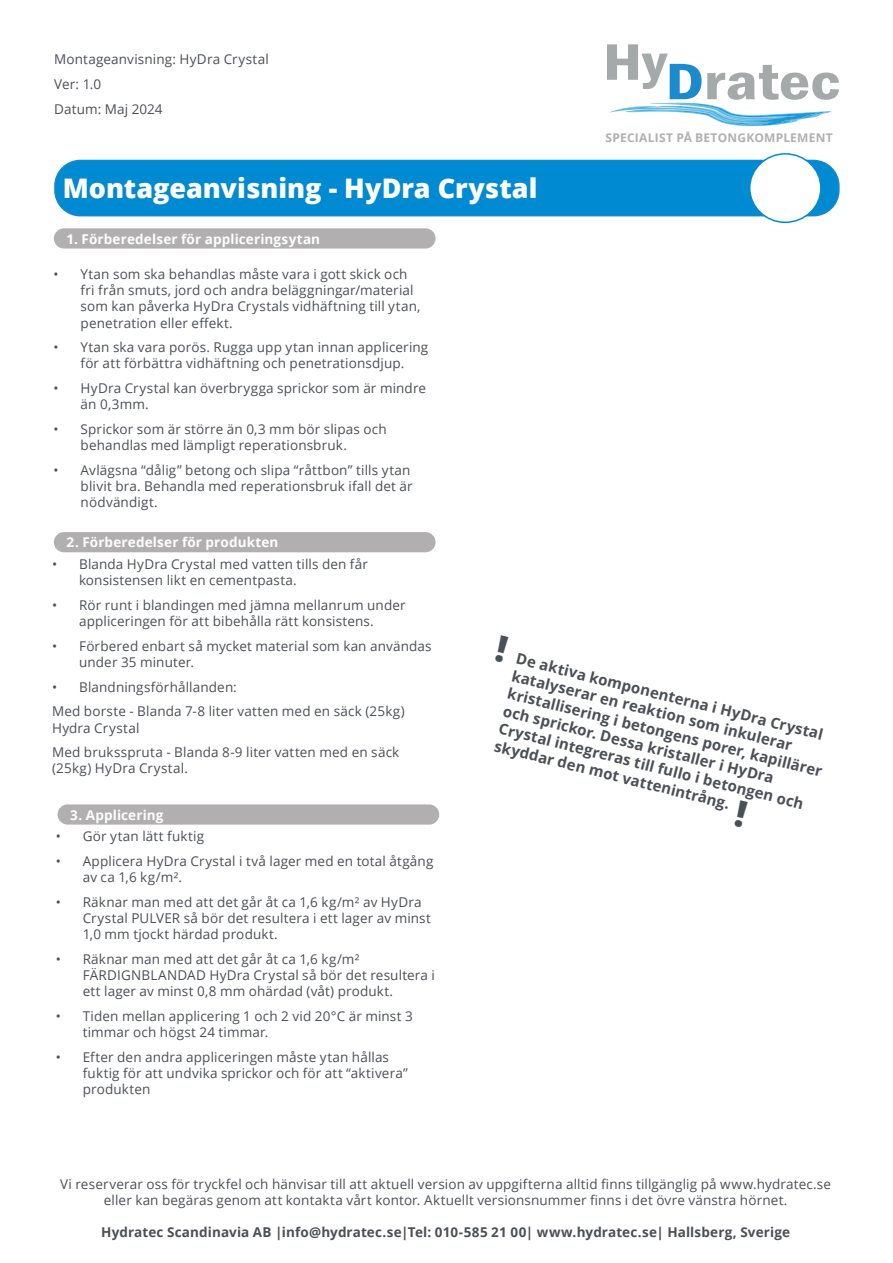
<style>
.page{position:relative;width:893px;height:1263px;background:#fff}
.page>*{position:absolute;margin:0;border:0;box-sizing:border-box;transform-origin:0 0}
.TDS_bold{font:800 27px "Open Sans";color:#fff}
.Text{font:700 15px/18px "Open Sans";color:#4b4f56}
.Text-2{font:13.5px/16.2px "Open Sans";letter-spacing:.01em;color:#4b4f56}
.Text-3{font:700 13.5px "Open Sans";letter-spacing:.01em;color:#4b4f56}
.Under_rubrik{font:700 13.5px "Open Sans";letter-spacing:.01em;color:#fff}
.Text-4{font:700 12px "Open Sans";letter-spacing:.02em;color:#b2afb0}
</style>
<div class="page">
<div style="left:55px;top:160px;width:784px;height:56px;background:#008ad1;border-radius:25px"></div>
<div style="left:54px;top:160px;width:786px;height:56px;border:2px solid #1289ca;border-radius:25px"></div>
<div style="left:750px;top:154px;width:71px;height:68px;background:#fff;border-radius:50%"></div>
<div style="left:749px;top:153px;width:73px;height:70px;border:2px solid #008ad1;border-radius:50%"></div>
<div style="left:54px;top:228px;width:382px;height:21px;background:#b2afb0;border-radius:10px"></div>
<svg style="left:607px;top:44px;width:232px;height:82px"></svg>
<div style="left:54px;top:532px;width:382px;height:20px;background:#b2afb0;border-radius:10px"></div>
<div style="left:58px;top:804px;width:381px;height:21px;background:#b2afb0;border-radius:10px"></div>
<p class="Text-2" style="left:54px;top:51px;width:216px">Montageanvisning: HyDra Crystal</p>
<p class="Text-2" style="left:54px;top:76px;width:49px">Ver: 1.0</p>
<p class="Text-2" style="left:54px;top:100px;width:110px">Datum: Maj 2024</p>
<p class="TDS_bold" style="left:63px;top:167px;width:476px">Montageanvisning - HyDra Crystal</p>
<p class="Under_rubrik" style="left:67px;top:229px;width:255px">1. Förberedelser för appliceringsytan</p>
<p class="Text-2" style="left:81px;top:266px;width:341px;text-indent:-27px">• Ytan som ska behandlas måste vara i gott skick och fri från smuts, jord och andra beläggningar/material som kan påverka HyDra Crystals vidhäftning till ytan, penetration eller effekt.</p>
<p class="Text-2" style="left:54px;top:339px;width:376px;text-align:center">• Ytan ska vara porös. Rugga upp ytan innan applicering för att förbättra vidhäftning och penetrationsdjup.</p>
<p class="Text-2" style="left:81px;top:380px;width:347px;text-indent:-27px">• HyDra Crystal kan överbrygga sprickor som är mindre än 0,3mm.</p>
<p class="Text-2" style="left:81px;top:421px;width:308px;text-indent:-27px">• Sprickor som är större än 0,3 mm bör slipas och behandlas med lämpligt reperationsbruk.</p>
<p class="Text-2" style="left:81px;top:462px;width:333px;text-indent:-27px">• Avlägsna “dålig” betong och slipa “råttbon” tills ytan blivit bra. Behandla med reperationsbruk ifall det är nödvändigt.</p>
<p class="Under_rubrik" style="left:67px;top:533px;width:213px">2. Förberedelser för produkten</p>
<p class="Text-4" style="left:605px;top:129px;width:229px">SPECIALIST PÅ BETONGKOMPLEMENT</p>
<p class="Text-2" style="left:79px;top:555px;width:290px;text-indent:-27px">• Blanda HyDra Crystal med vatten tills den får konsistensen likt en cementpasta.</p>
<p class="Text-2" style="left:52px;top:596px;width:355px;text-align:center">• Rör runt i blandingen med jämna mellanrum under appliceringen för att bibehålla rätt konsistens.</p>
<p class="Text-2" style="left:79px;top:637px;width:354px;text-indent:-27px">• Förbered enbart så mycket material som kan användas under 35 minuter.</p>
<p class="Text-2" style="left:52px;top:678px;width:186px">• Blandningsförhållanden:</p>
<p class="Text-2" style="left:52px;top:703px;width:354px">Med borste - Blanda 7-8 liter vatten med en säck (25kg)<br>Hydra Crystal</p>
<p class="Text-2" style="left:52px;top:744px;width:349px">Med bruksspruta - Blanda 8-9 liter vatten med en säck (25kg) HyDra Crystal.</p>
<p class="Under_rubrik" style="left:70px;top:805px;width:95px">3. Applicering</p>
<p class="Text-2" style="left:56px;top:828px;width:150px">• Gör ytan lätt fuktig</p>
<p class="Text-2" style="left:83px;top:852px;width:352px;text-indent:-27px">• Applicera HyDra Crystal i två lager med en total åtgång av ca 1,6 kg/m².</p>
<p class="Text-2" style="left:83px;top:893px;width:350px;text-indent:-27px">• Räknar man med att det går åt ca 1,6 kg/m² av HyDra<br>Crystal PULVER så bör det resultera i ett lager av minst<br>1,0 mm tjockt härdad produkt.</p>
<p class="Text-2" style="left:83px;top:950px;width:354px;text-indent:-27px">• Räknar man med att det går åt ca 1,6 kg/m²<br>FÄRDIGNBLANDAD HyDra Crystal så bör det resultera i ett lager av minst 0,8 mm ohärdad (våt) produkt.</p>
<p class="Text-2" style="left:83px;top:1008px;width:332px;text-indent:-27px">• Tiden mellan applicering 1 och 2 vid 20°C är minst 3 timmar och högst 24 timmar.</p>
<p class="Text-2" style="left:83px;top:1048px;width:327px;text-indent:-27px">• Efter den andra appliceringen måste ytan hållas fuktig för att undvika sprickor och för att “aktivera” produkten</p>
<p class="Text" style="left:519px;top:649px;width:325px;rotate:14deg">De aktiva komponenterna i HyDra Crystal katalyserar en reaktion som inkulerar kristallisering i betongens porer, kapillärer och sprickor. Dessa kristaller i HyDra Crystal integreras till fullo i betongen och skyddar den mot vattenintrång.</p>
<p class="Text-2" style="left:60px;top:1175px;width:773px;text-align:center">Vi reserverar oss för tryckfel och hänvisar till att aktuell version av uppgifterna alltid finns tillgänglig på www.hydratec.se eller kan begäras genom att kontakta vårt kontor. Aktuellt versionsnummer finns i det övre vänstra hörnet.</p>
<p class="Text-3" style="left:101px;top:1223px;width:690px">Hydratec Scandinavia AB |info@hydratec.se|Tel: 010-585 21 00| www.hydratec.se| Hallsberg, Sverige</p>
</div>
